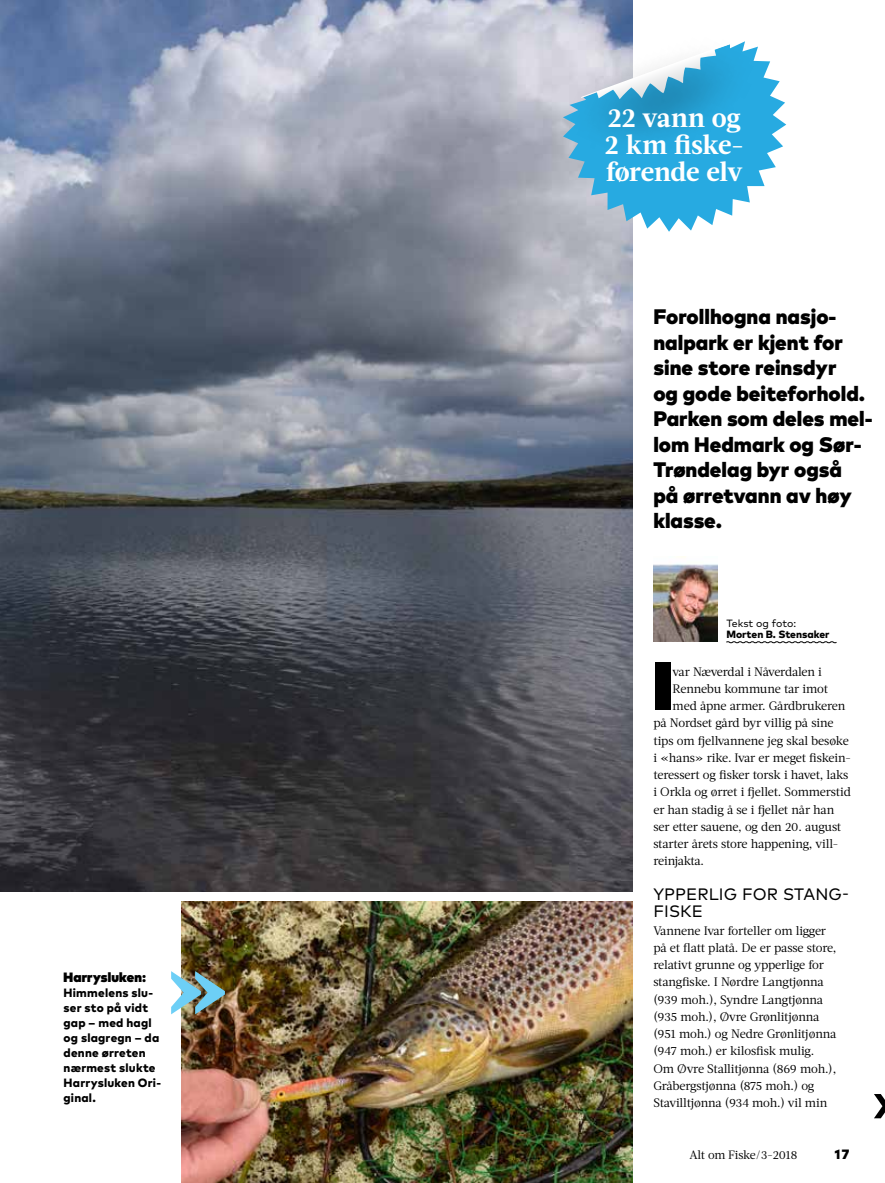
<style>
.page{position:relative;width:885px;height:1183px;background:#fff}
.page>*{position:absolute;margin:0;border:0;box-sizing:border-box;transform-origin:0 0}
.t1{font:900 67.65px "Mark OT";color:#000}
.t2{font:700 27px/27px "Acta";letter-spacing:-.015em;color:#fff;text-align:justify}
.t3{font:900 21px/25.5px "Mark OT";color:#000}
.t4{font:16.5px/17.2px "Mark OT";letter-spacing:.005em;color:#000}
.t5{font:900 13.5px "Mark OT";letter-spacing:.015em;color:#000}
.t6{font:900 13.5px "Mark OT";color:#000}
.t7{font:12.3px/17.2px "Acta";letter-spacing:-.015em;color:#000}
.t8{font:800 12px/15px "Mark OT";letter-spacing:.02em;color:#000}
.t9{font:12px "Acta";letter-spacing:-.01em;color:#000}
.t10{font:800 10.5px "Mark OT";color:#000}
.t11{font:10.5px "Mark OT";color:#000}
</style>
<div class="page">
<img style="left:0;top:0;width:632px;height:891px">
<img style="left:182px;top:901px;width:450px;height:281px">
<svg style="left:874px;top:1094px;width:10px;height:23px"></svg>
<img style="left:513px;top:0;width:274px;height:239px">
<svg style="left:580px;top:43px;width:150px;height:56px"></svg>
<svg style="left:496px;top:287px;width:113px;height:1px"></svg>
<svg style="left:171px;top:970px;width:54px;height:44px;background:#7c9d9e"></svg>
<svg style="left:726px;top:641px;width:110px;height:2px"></svg>
<img style="left:653px;top:556px;width:64px;height:85px">
<p class="t5" style="left:64px;top:967px;width:84px">Harrysluken:</p>
<p class="t8" style="left:64px;top:984px;width:99px">Himmelens slu&shy;ser sto på vidt gap – med hagl og slagregn – da denne ørreten nærmest slukte<br>Harrysluken Ori&shy;ginal.</p>
<h2 class="t2" style="left:605px;top:104px;width:140px">22 vann og 2 km fiske&shy;førende elv</h2>
<h3 class="t3" style="left:653px;top:303px;width:221px">Forollhogna nasjo&shy;nalpark er kjent for sine store reinsdyr<br>og gode beiteforhold.<br>Parken som deles mel&shy;lom Hedmark og Sør-<br>Trøndelag byr også<br>på ørretvann av høy klasse.</h3>
<p class="t11" style="left:726px;top:616px;width:71px">Tekst og foto:</p>
<p class="t10" style="left:726px;top:627px;width:105px">Morten B. Stensaker</p>
<h1 class="t1" style="left:653px;top:639px;width:21px">I</h1>
<p class="t7" style="left:672px;top:662px;width:151px">var Næverdal i Nåverdalen i</p>
<p class="t7" style="left:672px;top:679px;width:157px">Rennebu kommune tar imot</p>
<p class="t7" style="left:672px;top:697px;width:174px">med åpne armer. Gårdbrukeren</p>
<p class="t7" style="left:653px;top:714px;width:182px">på Nordset gård byr villig på sine</p>
<p class="t7" style="left:653px;top:731px;width:197px">tips om fjellvannene jeg skal besøke</p>
<p class="t7" style="left:653px;top:748px;width:199px">i «hans» rike. Ivar er meget fiskein-</p>
<p class="t7" style="left:653px;top:766px;width:196px">teressert og fisker torsk i havet, laks</p>
<p class="t7" style="left:653px;top:783px;width:199px">i Orkla og ørret i fjellet. Sommerstid</p>
<p class="t7" style="left:653px;top:800px;width:182px">er han stadig å se i fjellet når han</p>
<p class="t7" style="left:653px;top:817px;width:189px">ser etter sauene, og den 20. august</p>
<p class="t7" style="left:653px;top:835px;width:186px">starter årets store happening, vill-</p>
<p class="t7" style="left:653px;top:852px;width:52px">reinjakta.</p>
<h3 class="t4" style="left:653px;top:884px;width:197px">YPPERLIG FOR STANG-<br>FISKE</h3>
<p class="t7" style="left:653px;top:921px;width:185px">Vannene Ivar forteller om ligger på et flatt platå. De er passe store, relativt grunne og ypperlige for stangfiske. I Nørdre Langtjønna (939 moh.), Syndre Langtjønna (935 moh.), Øvre Grønlitjønna (951 moh.) og Nedre Grønlitjønna (947 moh.) er kilosfisk mulig.<br>Om Øvre Stallitjønna (869 moh.),<br>Gråbergstjønna (875 moh.) og<br>Stavilltjønna (934 moh.) vil min</p>
<p class="t9" style="left:689px;top:1147px;width:109px">Alt om Fiske/3-2018</p>
<p class="t6" style="left:834px;top:1145px;width:16px">17</p>
</div>
